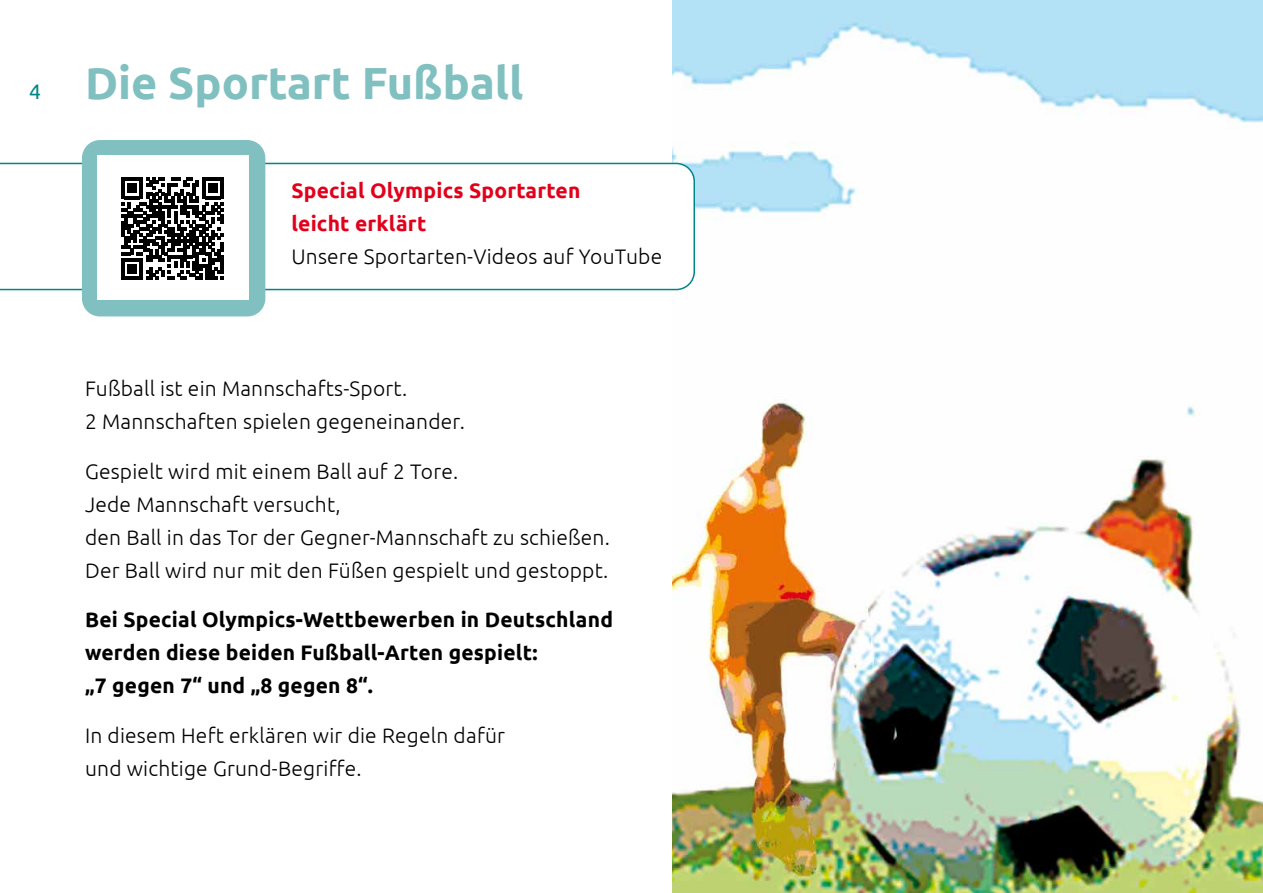
<style>
.page{position:relative;width:1263px;height:893px;background:#fff}
.page>*{position:absolute;margin:0;border:0;box-sizing:border-box;transform-origin:0 0}
.t1{font:700 45px "Ubuntu";color:#81c0c0}
.t2{font:300 21px/33px "Ubuntu";letter-spacing:.01em;color:#000}
.t3{font:700 21px/33px "Ubuntu";letter-spacing:.01em;color:#000}
.t4{font:700 21px/33px "Ubuntu";letter-spacing:.01em;color:#e2001a}
.s1{font-weight:400;font-size:21px;color:#008688}
</style>
<div class="page">
<img style="left:673px;top:0;width:590px;height:893px">
<svg style="left:0;top:163px;width:695px;height:127px"></svg>
<div style="left:82px;top:140px;width:183px;height:176px;background:#81c0c0;border-radius:18px"></div>
<div style="left:97px;top:155px;width:152px;height:145px;background:#fff"></div>
<svg style="left:121px;top:177px;width:103px;height:103px"></svg>
<h1 class="t1" style="left:29px;top:56px;width:496px"><span class="s1">4</span> Die Sportart Fußball</h1>
<p class="t4" style="left:291px;top:174px;width:290px">Special Olympics Sportarten leicht erklärt</p>
<p class="t2" style="left:291px;top:239px;width:372px">Unsere Sportarten-Videos auf YouTube</p>
<p class="t2" style="left:85px;top:371px;width:381px">Fußball ist ein Mannschafts-Sport.<br>2 Mannschaften spielen gegeneinander.</p>
<p class="t2" style="left:85px;top:454px;width:526px">Gespielt wird mit einem Ball auf 2 Tore.<br>Jede Mannschaft versucht,<br>den Ball in das Tor der Gegner-Mannschaft zu schießen.<br>Der Ball wird nur mit den Füßen gespielt und gestoppt.</p>
<p class="t3" style="left:85px;top:603px;width:529px">Bei Special Olympics-Wettbewerben in Deutschland werden diese beiden Fußball-Arten gespielt:<br>„7 gegen 7“ und „8 gegen 8“.</p>
<p class="t2" style="left:85px;top:718px;width:422px">In diesem Heft erklären wir die Regeln dafür und wichtige Grund-Begriffe.</p>
</div>
